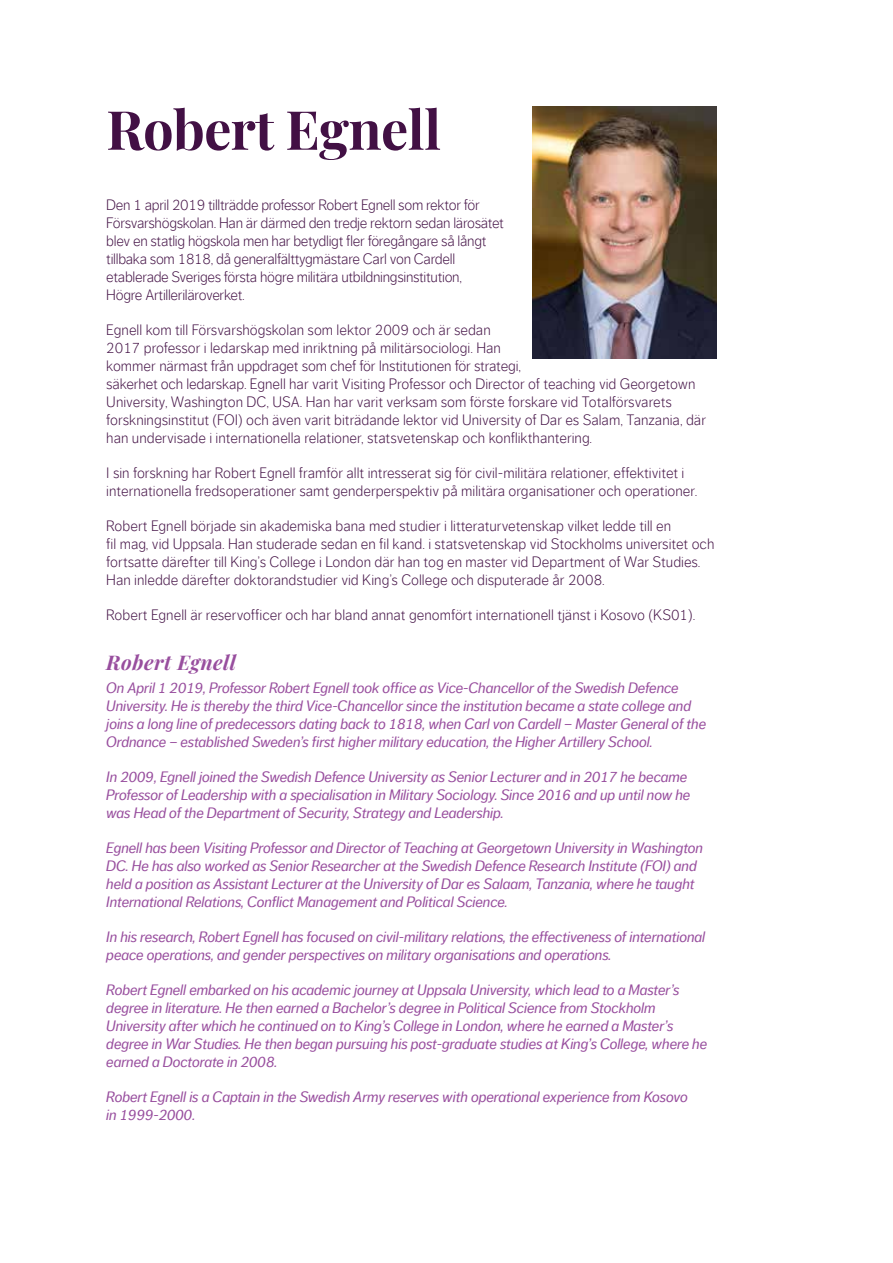
<style>
.page{position:relative;width:893px;height:1263px;background:#fff}
.page>*{position:absolute;margin:0;border:0;box-sizing:border-box;transform-origin:0 0}
.t1{font:700 54px "Playfair Display";letter-spacing:-.01em;color:#421044}
.t2{font:italic 700 20.25px "Playfair Display";letter-spacing:.025em;color:#984e9e}
.t3{font:italic 15px/18px "Dagny Offc Pro";letter-spacing:-.01em;color:#984e9e}
.t4{font:300 15px/18px "Dagny Offc Pro";color:#421044}
.t5{font:300 15px/18px "Dagny Offc Pro";letter-spacing:-.02em;color:#421044}
</style>
<div class="page">
<img style="left:533px;top:106px;width:184px;height:253px">
<h1 class="t1" style="left:106px;top:87px;width:336px">Robert Egnell</h1>
<p class="t5" style="left:106px;top:196px;width:399px">Den 1 april 2019 tillträdde professor Robert Egnell som rektor för Försvarshögskolan. Han är därmed den tredje rektorn sedan lärosätet blev en statlig högskola men har betydligt fler föregångare så långt tillbaka som 1818, då generalfälttygmästare Carl von Cardell etablerade Sveriges första högre militära utbildningsinstitution,<br>Högre Artilleriläroverket.</p>
<p class="t4" style="left:106px;top:321px;width:601px">Egnell kom till Försvarshögskolan som lektor 2009 och är sedan<br>2017 professor i ledarskap med inriktning på militärsociologi. Han<br>kommer närmast från uppdraget som chef för Institutionen för strategi,<br>säkerhet och ledarskap. Egnell har varit Visiting Professor och Director of teaching vid Georgetown University, Washington DC, USA. Han har varit verksam som förste forskare vid Totalförsvarets forskningsinstitut (FOI) och även varit biträdande lektor vid University of Dar es Salam, Tanzania, där han undervisade i internationella relationer, statsvetenskap och konflikthantering.</p>
<p class="t4" style="left:106px;top:464px;width:592px">I sin forskning har Robert Egnell framför allt intresserat sig för civil-militära relationer, effektivitet i internationella fredsoperationer samt genderperspektiv på militära organisationer och operationer.</p>
<p class="t4" style="left:106px;top:517px;width:610px">Robert Egnell började sin akademiska bana med studier i litteraturvetenskap vilket ledde till en<br>fil mag, vid Uppsala. Han studerade sedan en fil kand. i statsvetenskap vid Stockholms universitet och fortsatte därefter till King’s College i London där han tog en master vid Department of War Studies.<br>Han inledde därefter doktorandstudier vid King’s College och disputerade år 2008.</p>
<p class="t4" style="left:106px;top:606px;width:591px">Robert Egnell är reservofficer och har bland annat genomfört internationell tjänst i Kosovo (KS01).</p>
<h2 class="t2" style="left:106px;top:646px;width:131px">Robert Egnell</h2>
<p class="t3" style="left:106px;top:678px;width:601px">On April 1 2019, Professor Robert Egnell took office as Vice-Chancellor of the Swedish Defence University. He is thereby the third Vice-Chancellor since the institution became a state college and joins a long line of predecessors dating back to 1818, when Carl von Cardell – Master General of the Ordnance – established Sweden’s first higher military education, the Higher Artillery School.</p>
<p class="t3" style="left:106px;top:767px;width:586px">In 2009, Egnell joined the Swedish Defence University as Senior Lecturer and in 2017 he became<br>Professor of Leadership with a specialisation in Military Sociology. Since 2016 and up until now he was Head of the Department of Security, Strategy and Leadership.</p>
<p class="t3" style="left:106px;top:838px;width:598px">Egnell has been Visiting Professor and Director of Teaching at Georgetown University in Washington DC. He has also worked as Senior Researcher at the Swedish Defence Research Institute (FOI) and held a position as Assistant Lecturer at the University of Dar es Salaam, Tanzania, where he taught International Relations, Conflict Management and Political Science.</p>
<p class="t3" style="left:106px;top:927px;width:600px">In his research, Robert Egnell has focused on civil-military relations, the effectiveness of international peace operations, and gender perspectives on military organisations and operations.</p>
<p class="t3" style="left:106px;top:980px;width:603px">Robert Egnell embarked on his academic journey at Uppsala University, which lead to a Master’s degree in literature. He then earned a Bachelor’s degree in Political Science from Stockholm University after which he continued on to King’s College in London, where he earned a Master’s degree in War Studies. He then began pursuing his post-graduate studies at King’s College, where he earned a Doctorate in 2008.</p>
<p class="t3" style="left:106px;top:1087px;width:583px">Robert Egnell is a Captain in the Swedish Army reserves with operational experience from Kosovo in 1999-2000.</p>
</div>
